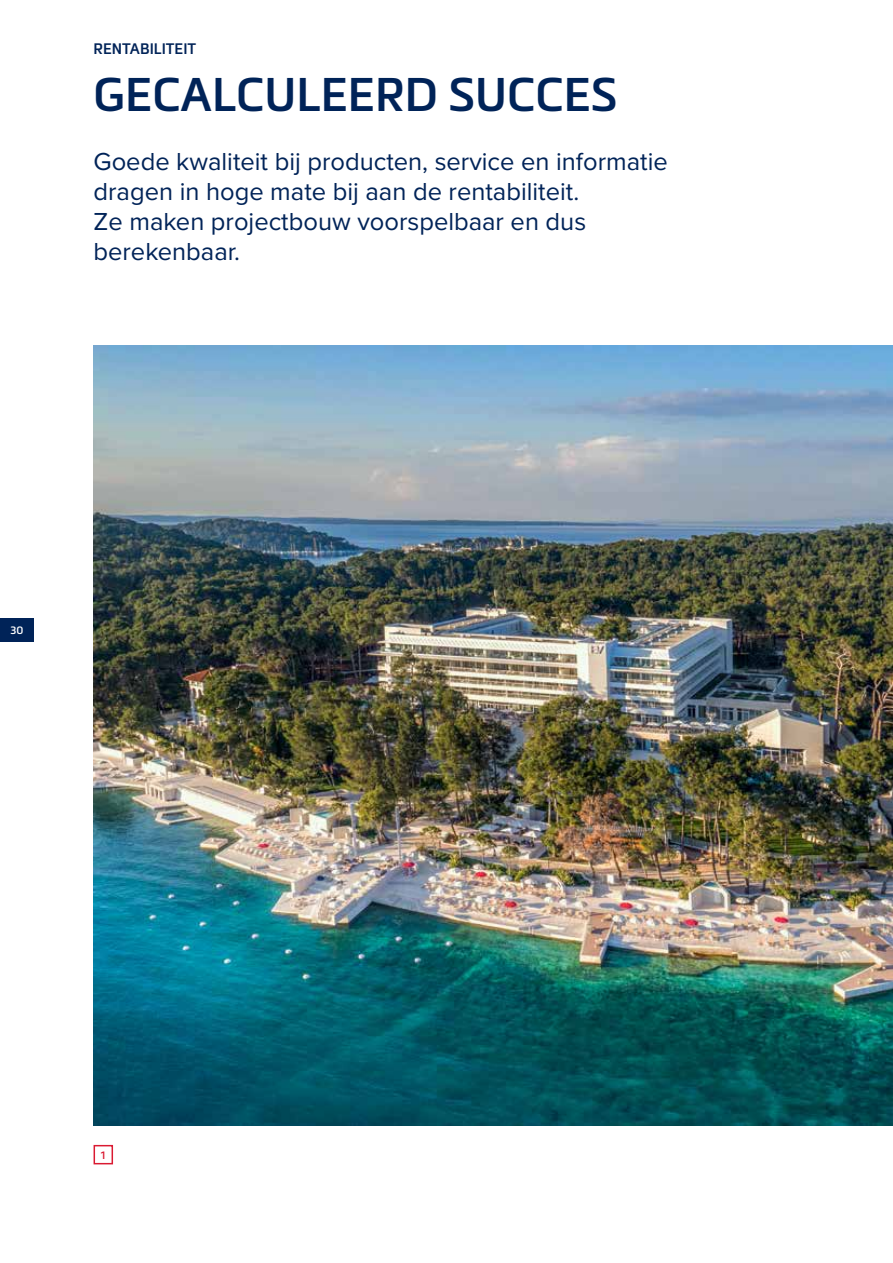
<style>
.page{position:relative;width:893px;height:1263px;background:#fff}
.page>*{position:absolute;margin:0;border:0;box-sizing:border-box;transform-origin:0 0}
.t1{font:600 46.5px "Metronic Pro";color:#002358}
.t2{font:25.5px/30px "Proxima Nova";color:#002358}
.t3{font:600 15px "Metronic Pro";color:#002358}
.t4{font:600 10.5px "Metronic Pro";color:#fff}
.t5{font:600 10.5px "Metronic Pro";color:#da1a32}
</style>
<div class="page">
<img style="left:94px;top:345px;width:799px;height:780px">
<div style="left:94px;top:1145px;width:19px;height:19px;border:2px solid #da1a32"></div>
<div style="left:0;top:618px;width:34px;height:24px;background:#002358"></div>
<p class="t3" style="left:94px;top:39px;width:104px">RENTABILITEIT</p>
<h1 class="t1" style="left:94px;top:66px;width:526px">GECALCULEERD SUCCES</h1>
<p class="t2" style="left:94px;top:145px;width:576px">Goede kwaliteit bij producten, service en informatie dragen in hoge mate bij aan de rentabiliteit.<br>Ze maken projectbouw voorspelbaar en dus berekenbaar.</p>
<p class="t4" style="left:11px;top:624px;width:14px">30</p>
<p class="t5" style="left:100px;top:1148px;width:8px">1</p>
</div>
